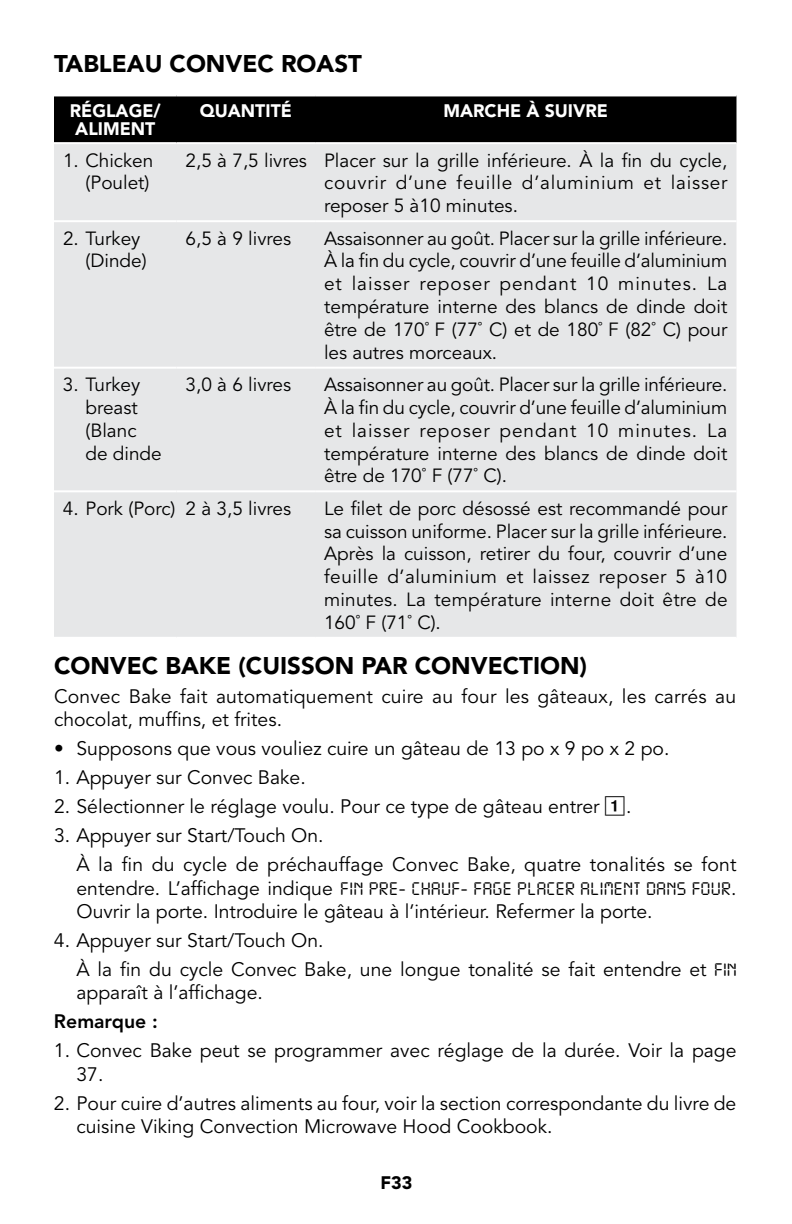
<style>
.page{position:relative;width:792px;height:1224px;background:#fff}
.page>*{position:absolute;margin:0;border:0;box-sizing:border-box;transform-origin:0 0}
.t1{font:900 24px "Avenir";color:#000}
.t2{font:19.4px/23.2px "Avenir";color:#000}
.t3{font:800 19.4px "Avenir";color:#000}
.t4{font:19px/22.8px "Avenir";color:#000;text-align:justify}
.t5{font:900 18px/18px "Avenir";color:#fff}
.t6{font:900 18px "Avenir";color:#000}
.t7{font:16px "Digital ICG";letter-spacing:.05em;color:#000;scale:1.05 1}
.s1{font-family:"Box Posi A"}
.s2{font-family:"Avenir";font-size:19.4px}
.s3{font-family:"Digital ICG";font-size:16px}
</style>
<div class="page">
<div style="left:54px;top:96px;width:682px;height:46px;background:#000"></div>
<div style="left:54px;top:144px;width:682px;height:493px;background:#e6e7e8"></div>
<hr style="left:54px;top:220px;width:123px;height:2px;background:#fff">
<hr style="left:177px;top:220px;width:138px;height:2px;background:#fff">
<hr style="left:315px;top:220px;width:422px;height:2px;background:#fff">
<hr style="left:54px;top:367px;width:123px;height:2px;background:#fff">
<hr style="left:177px;top:367px;width:138px;height:2px;background:#fff">
<hr style="left:315px;top:367px;width:422px;height:2px;background:#fff">
<hr style="left:54px;top:490px;width:123px;height:2px;background:#fff">
<hr style="left:177px;top:490px;width:138px;height:2px;background:#fff">
<hr style="left:315px;top:490px;width:422px;height:2px;background:#fff">
<p class="t1" style="left:54px;top:49px;width:16px">TABL</p>
<p class="t1" style="left:112px;top:49px;width:252px">EAU CONVEC ROAST</p>
<p class="t5" style="left:70px;top:102px;width:92px">RÉGLAGE/<br>ALIM</p>
<p class="t5" style="left:200px;top:102px;width:13px">QUANTIT</p>
<p class="t5" style="left:281px;top:102px;width:13px">É</p>
<p class="t5" style="left:443px;top:102px;width:14px">MARC</p>
<p class="t5" style="left:497px;top:102px;width:70px">HE À SUIVR</p>
<p class="t5" style="left:597px;top:102px;width:13px">E</p>
<p class="t5" style="left:120px;top:120px;width:24px">ENT</p>
<p class="t4" style="left:63px;top:149px;width:92px;text-align:right">1. Chicken (Poulet)</p>
<p class="t4" style="left:324px;top:149px;width:405px;text-indent:-138px">2,5 à 7,5 livres Placer sur la grille inférieure. À la fin du cycle, couvrir d’une feuille d’aluminium et laisser reposer 5 à10 minutes.</p>
<p class="t4" style="left:85px;top:227px;width:63px;text-indent:-22px">2. Turkey (Dinde)</p>
<p class="t4" style="left:186px;top:227px;width:107px">6,5 à 9 livres</p>
<p class="t4" style="left:324px;top:227px;width:405px">Assaisonner au goût. Placer sur la grille inférieure.<br>À la fin du cycle, couvrir d’une feuille d’aluminium et laisser reposer pendant 10 minutes. La température interne des blancs de dinde doit être de 170˚ F (77˚ C) et de 180˚ F (82˚ C) pour les autres morceaux.</p>
<p class="t4" style="left:85px;top:374px;width:78px;text-align:left;text-indent:-22px">3. Turkey breast (Blanc de dinde</p>
<p class="t4" style="left:186px;top:374px;width:107px">3,0 à 6 livres</p>
<p class="t4" style="left:324px;top:374px;width:405px">Assaisonner au goût. Placer sur la grille inférieure.<br>À la fin du cycle, couvrir d’une feuille d’aluminium et laisser reposer pendant 10 minutes. La température interne des blancs de dinde doit être de 170˚ F (77˚ C).</p>
<p class="t4" style="left:63px;top:497px;width:230px">4. Pork (Porc) 2 à 3,5 livres</p>
<p class="t4" style="left:324px;top:497px;width:405px">Le filet de porc désossé est recommandé pour sa cuisson uniforme. Placer sur la grille inférieure.<br>Après la cuisson, retirer du four, couvrir d’une feuille d’aluminium et laissez reposer 5 à10 minutes. La température interne doit être de 160˚ F (71˚ C).</p>
<p class="t1" style="left:54px;top:651px;width:535px">CONVEC BAKE (CUISSON PAR CONVECTION)</p>
<p class="t2" style="left:54px;top:685px;width:684px">Convec Bake fait automatiquement cuire au four les gâteaux, les carrés au chocolat, muffins, et frites.</p>
<p class="t2" style="left:54px;top:737px;width:617px">• Supposons que vous vouliez cuire un gâteau de 13 po x 9 po x 2 po.</p>
<p class="t2" style="left:54px;top:766px;width:253px">1. Appuyer sur Convec Bake.</p>
<p class="t2" style="left:54px;top:796px;width:579px">2. Sélectionner le réglage voulu. Pour ce type de gâteau entrer <span class="s1">1</span>.</p>
<p class="t2" style="left:77px;top:822px;width:662px;line-height:29px;text-indent:-23px">3. Appuyer sur Start/Touch On.<br>À la fin du cycle de préchauffage Convec Bake, quatre tonalités se font</p>
<p class="t7" style="left:77px;top:878px;width:630px"><span class="s2">entendre. L’affichage indique</span> FIN PRE- CHAUF- FAGE PLACER ALIMENT DANS FOUR<span class="s2">.</span></p>
<p class="t2" style="left:76px;top:900px;width:578px">Ouvrir la porte. Introduire le gâteau à l’intérieur. Refermer la porte.</p>
<p class="t2" style="left:76px;top:926px;width:661px;line-height:29px;text-indent:-23px">4. Appuyer sur Start/Touch On.<br>À la fin du cycle Convec Bake, une longue tonalité se fait entendre et <span class="s3">FIN</span></p>
<p class="t2" style="left:76px;top:982px;width:188px">apparaît à l’affichage.</p>
<p class="t3" style="left:54px;top:1010px;width:105px">Remarque :</p>
<p class="t2" style="left:76px;top:1040px;width:662px;text-indent:-23px">1. Convec Bake peut se programmer avec réglage de la durée. Voir la page<br>37.</p>
<p class="t2" style="left:76px;top:1092px;width:661px;text-indent:-23px">2. Pour cuire d’autres aliments au four, voir la section correspondante du livre de cuisine Viking Convection Microwave Hood Cookbook.</p>
<p class="t6" style="left:380px;top:1171px;width:33px">F33</p>
</div>
